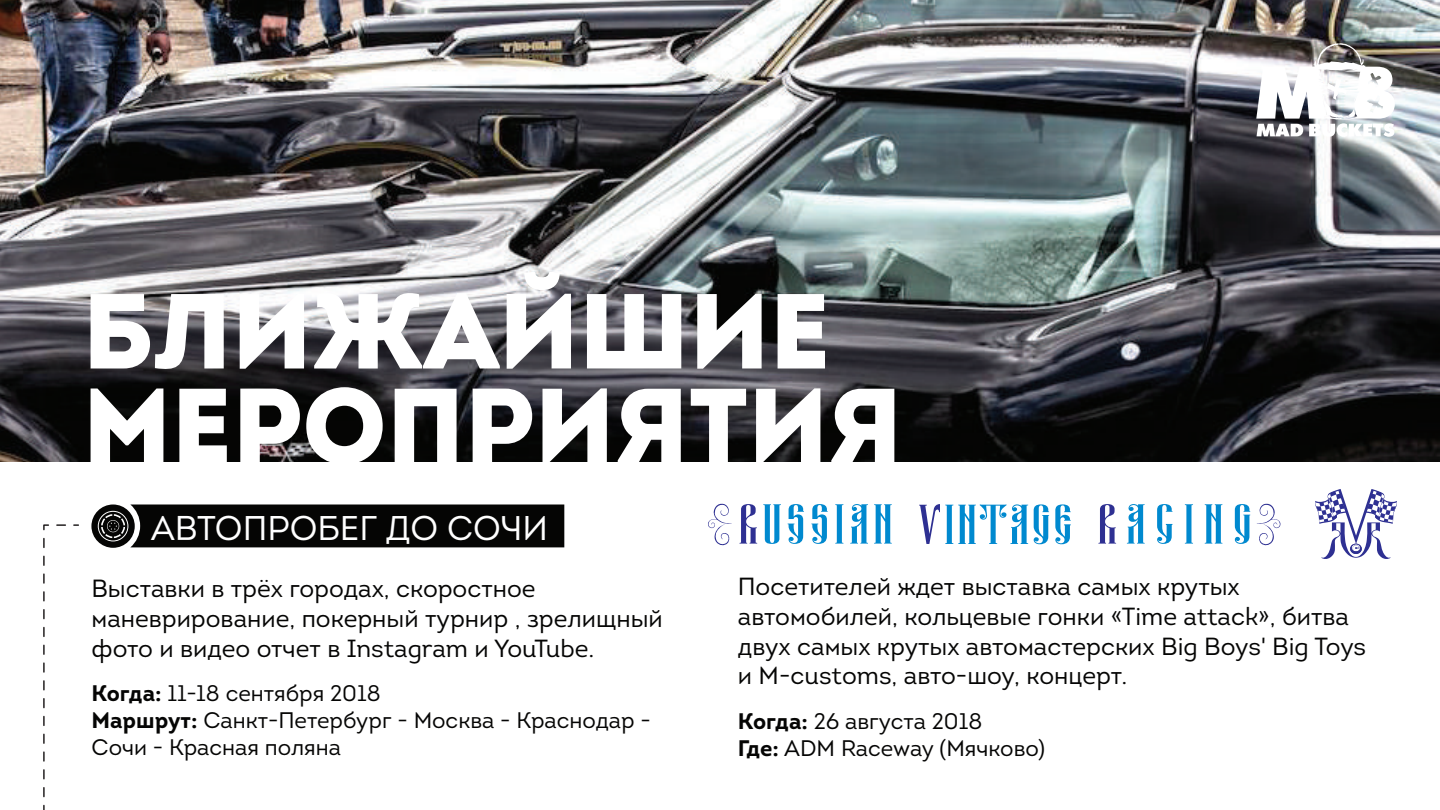
<style>
.page{position:relative;width:1440px;height:810px;background:#fff}
.page>*{position:absolute;margin:0;border:0;box-sizing:border-box;transform-origin:0 0}
.t1{font:900 106.35px/94.7px "Intro";color:#fff}
.t2{font:34.2px "Intro";color:#fff}
.t3{font:24.75px/29.7px "Intro";color:#050504}
.t4{font:22.5px/27px "Intro";color:#050504}
.s1{font-weight:700}
</style>
<div class="page">
<img style="left:0;top:0;width:1440px;height:462px">
<svg style="left:1256px;top:43px;width:139px;height:94px"></svg>
<div style="left:91px;top:505px;width:473px;height:43px;background:#050504"></div>
<svg style="left:1315px;top:489px;width:82px;height:70px"></svg>
<svg style="left:708px;top:503px;width:24px;height:43px"></svg>
<svg style="left:1257px;top:503px;width:24px;height:43px"></svg>
<svg style="left:740px;top:504px;width:17px;height:40px"></svg>
<svg style="left:763px;top:504px;width:18px;height:40px"></svg>
<svg style="left:788px;top:504px;width:16px;height:40px"></svg>
<svg style="left:811px;top:504px;width:17px;height:40px"></svg>
<svg style="left:835px;top:504px;width:8px;height:40px"></svg>
<svg style="left:850px;top:504px;width:18px;height:40px"></svg>
<svg style="left:874px;top:504px;width:18px;height:40px"></svg>
<svg style="left:919px;top:504px;width:109px;height:40px"></svg>
<svg style="left:1034px;top:504px;width:15px;height:40px"></svg>
<svg style="left:1055px;top:504px;width:16px;height:40px"></svg>
<svg style="left:1098px;top:504px;width:18px;height:40px"></svg>
<svg style="left:1127px;top:504px;width:18px;height:40px"></svg>
<svg style="left:1157px;top:504px;width:16px;height:40px"></svg>
<svg style="left:1185px;top:504px;width:8px;height:40px"></svg>
<svg style="left:1205px;top:504px;width:17px;height:40px"></svg>
<svg style="left:1235px;top:504px;width:15px;height:40px"></svg>
<svg style="left:43px;top:524px;width:22px;height:7px"></svg>
<svg style="left:43px;top:539px;width:2px;height:271px"></svg>
<h1 class="t1" style="left:83px;top:282px;width:821px">БЛИЖАЙШИЕ<br>МЕРОПРИЯТИЯ</h1>
<h2 class="t2" style="left:151px;top:507px;width:399px">АВТОПРОБЕГ ДО СОЧИ</h2>
<p class="t3" style="left:92px;top:574px;width:573px">Выставки в трёх городах, скоростное маневрирование, покерный турнир , зрелищный фото и видео отчет в Instagram и YouTube.</p>
<p class="t4" style="left:92px;top:680px;width:561px"><span class="s1">Когда:</span> 11-18 сентября 2018<br><span class="s1">Маршрут:</span> Санкт-Петербург - Москва - Краснодар -<br>Сочи - Красная поляна</p>
<p class="t3" style="left:738px;top:572px;width:630px">Посетителей ждет выставка самых крутых автомобилей, кольцевые гонки «Time attack», битва двух самых крутых автомастерских Big Boys' Big Toys и M-customs, авто-шоу, концерт.</p>
<p class="t4" style="left:738px;top:708px;width:309px"><span class="s1">Когда:</span> 26 августа 2018<br><span class="s1">Где:</span> ADM Raceway (Мячково)</p>
</div>
